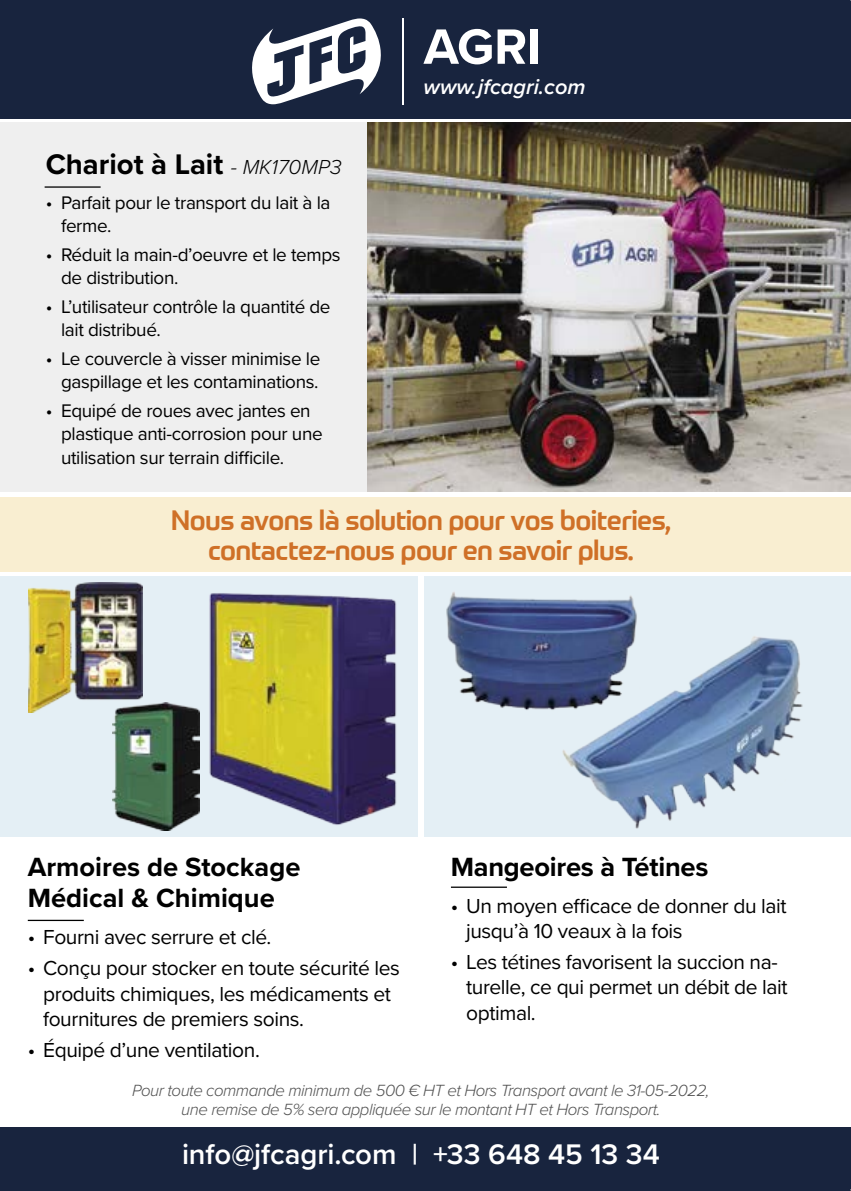
<style>
.page{position:relative;width:851px;height:1191px;background:#fff}
.page>*{position:absolute;margin:0;border:0;box-sizing:border-box;transform-origin:0 0}
.t1{font:700 51.4px "Proxima Nova";color:#fff}
.t2{font:600 29.4px "Proxima Nova";letter-spacing:-.005em;color:#fff}
.t3{font:700 29.4px "Proxima Nova";color:#000}
.t4{font:500 27.2px/29.4px "Prometo";letter-spacing:-.02em;color:#cf7027;text-align:center}
.t5{font:700 27.2px/31.6px "Proxima Nova";color:#000}
.t6{font:italic 600 21.8px "Proxima Nova";color:#fff}
.t7{font:21px/25.2px "Proxima Nova";letter-spacing:-.02em;color:#000}
.t8{font:18.8px/23px "Proxima Nova";letter-spacing:-.02em;color:#000}
.t9{font:italic 300 16.8px/19px "Proxima Nova";letter-spacing:-.03em;color:#505050;text-align:center}
.s1{font-weight:300;font-style:italic;font-size:21px}
</style>
<div class="page">
<div style="left:425px;top:576px;width:425px;height:260px;background:#e4eff5"></div>
<div style="left:0;top:0;width:850px;height:118px;background:#18243e"></div>
<div style="left:0;top:1127px;width:850px;height:64px;background:#18243e"></div>
<hr style="left:402px;top:18px;width:2px;height:86px;background:#fff">
<svg style="left:252px;top:18px;width:129px;height:86px"></svg>
<img style="left:446px;top:592px;width:191px;height:118px">
<img style="left:558px;top:632px;width:245px;height:197px">
<div style="left:0;top:122px;width:367px;height:369px;background:#efefef"></div>
<div style="left:0;top:576px;width:417px;height:260px;background:#e4eff5"></div>
<hr style="left:45px;top:186px;width:56px;height:2px;background:#000">
<hr style="left:28px;top:919px;width:56px;height:2px;background:#000">
<hr style="left:451px;top:886px;width:56px;height:2px;background:#000">
<img style="left:367px;top:122px;width:483px;height:369px">
<div style="left:0;top:497px;width:850px;height:75px;background:#f9eed1"></div>
<img style="left:29px;top:582px;width:113px;height:130px">
<img style="left:199px;top:593px;width:198px;height:232px">
<img style="left:113px;top:703px;width:86px;height:127px">
<h2 class="t3" style="left:46px;top:142px;width:297px">Chariot à Lait <span class="s1">- MK170MP3</span></h2>
<p class="t8" style="left:61px;top:190px;width:271px;text-indent:-15px">• Parfait pour le transport du lait à la ferme.</p>
<p class="t8" style="left:61px;top:242px;width:281px;text-indent:-15px">• Réduit la main-d’oeuvre et le temps de distribution.</p>
<p class="t8" style="left:61px;top:294px;width:271px;text-indent:-15px">• L’utilisateur contrôle la quantité de lait distribué.</p>
<p class="t8" style="left:46px;top:346px;width:276px;text-align:right">• Le couvercle à visser minimise le gaspillage et les contaminations.</p>
<p class="t8" style="left:61px;top:399px;width:263px;text-indent:-15px">• Equipé de roues avec jantes en plastique anti-corrosion pour une utilisation sur terrain difficile.</p>
<h1 class="t1" style="left:423px;top:8px;width:119px">AGRI</h1>
<p class="t6" style="left:423px;top:70px;width:163px">www.jfcagri.com</p>
<h3 class="t4" style="left:171px;top:506px;width:501px">Nous avons là solution pour vos boiteries, contactez-nous pour en savoir plus.</h3>
<h3 class="t5" style="left:28px;top:850px;width:274px">Armoires de Stockage<br>Médical &amp; Chimique</h3>
<p class="t7" style="left:28px;top:923px;width:245px">• Fourni avec serrure et clé.</p>
<p class="t7" style="left:43px;top:955px;width:358px;text-indent:-15px">• Conçu pour stocker en toute sécurité les produits chimiques, les médicaments et fournitures de premiers soins.</p>
<p class="t7" style="left:28px;top:1036px;width:233px">• Équipé d’une ventilation.</p>
<h3 class="t5" style="left:450px;top:850px;width:259px">Mangeoires à Tétines</h3>
<p class="t7" style="left:466px;top:892px;width:322px;text-indent:-15px">• Un moyen efficace de donner du lait jusqu’à 10 veaux à la fois</p>
<p class="t7" style="left:466px;top:948px;width:323px;text-indent:-15px">• Les tétines favorisent la succion na&shy;turelle, ce qui permet un débit de lait optimal.</p>
<p class="t9" style="left:132px;top:1080px;width:579px">Pour toute commande minimum de 500 € HT et Hors Transport avant le 31-05-2022, une remise de 5% sera appliquée sur le montant HT et Hors Transport.</p>
<h2 class="t2" style="left:182px;top:1132px;width:479px">info@jfcagri.com | +33 648 45 13 34</h2>
</div>
